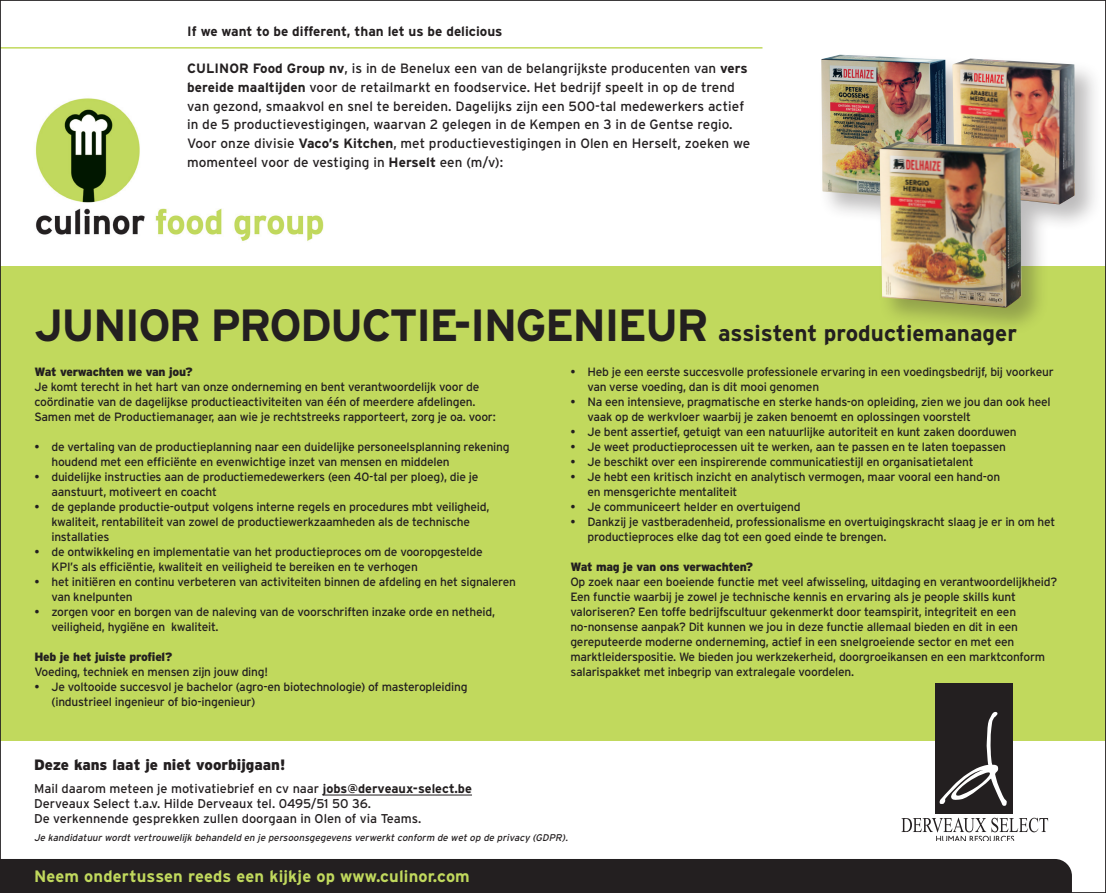
<style>
.page{position:relative;width:1106px;height:893px;background:#fff}
.page>*{position:absolute;margin:0;border:0;box-sizing:border-box;transform-origin:0 0}
.t1{font:700 45px "Interstate";letter-spacing:-.04em;color:#231f20}
.t2{font:700 16.5px "Interstate";letter-spacing:.01em;color:#c1d95d}
.t3{font:900 15px "Interstate";color:#231f20}
.t4{font:13.5px/18.8px "Interstate";letter-spacing:.005em;color:#231f20}
.t5{font:700 13.5px "Interstate";color:#231f20}
.t6{font:12.75px/15px "Interstate";color:#231f20}
.t7{font:12px/15px "Interstate";letter-spacing:-.02em;color:#231f20}
.t8{font:900 12px "Interstate";letter-spacing:-.02em;color:#231f20}
.t9{font:italic 9.75px "Interstate";color:#231f20}
.s1{font-weight:700}
.s2{font-size:22.5px}
</style>
<div class="page">
<div style="left:0;top:266px;width:1106px;height:475px;background:#c1d95d"></div>
<img style="left:35px;top:98px;width:288px;height:143px">
<div style="left:2px;top:859px;width:1069px;height:32px;background:#231f20"></div>
<hr style="left:0;top:47px;width:762px;height:2px;background:#c1d95d">
<div style="left:817px;top:51px;width:286px;height:285px;background:#231f20;opacity:.3"></div>
<img style="left:821px;top:55px;width:125px;height:145px">
<img style="left:952px;top:59px;width:122px;height:145px">
<img style="left:879px;top:141px;width:142px;height:167px">
<div style="left:935px;top:684px;width:77px;height:130px;background:#231f20"></div>
<svg style="left:939px;top:712px;width:67px;height:94px"></svg>
<svg style="left:901px;top:818px;width:147px;height:23px"></svg>
<hr style="left:323px;top:795px;width:149px;height:1px;background:#231f20">
<p class="t5" style="left:187px;top:24px;width:317px">If we want to be different, than let us be delicious</p>
<p class="t4" style="left:187px;top:59px;width:564px"><span class="s1">CULINOR Food Group nv</span>, is in de Benelux een van de belangrijkste producenten van <span class="s1">vers bereide maaltijden</span> voor de retailmarkt en foodservice. Het bedrijf speelt in op de trend van gezond, smaakvol en snel te bereiden. Dagelijks zijn een 500-tal medewerkers actief in de 5 productievestigingen, waarvan 2 gelegen in de Kempen en 3 in de Gentse regio.<br>Voor onze divisie <span class="s1">Vaco’s Kitchen</span>, met productievestigingen in Olen en Herselt, zoeken we momenteel voor de vestiging in <span class="s1">Herselt</span> een (m/v):</p>
<p class="t1" style="left:34px;top:300px;width:984px">JUNIOR PRODUCTIE-INGENIEUR <span class="s2">assistent productiemanager</span></p>
<p class="t8" style="left:34px;top:365px;width:160px">Wat verwachten we van jou?</p>
<p class="t7" style="left:34px;top:379px;width:446px">Je komt terecht in het hart van onze onderneming en bent verantwoordelijk voor de coördinatie van de dagelijkse productieactiviteiten van één of meerdere afdelingen.</p>
<p class="t7" style="left:34px;top:409px;width:463px">Samen met de Productiemanager, aan wie je rechtstreeks rapporteert, zorg je oa. voor:</p>
<p class="t7" style="left:51px;top:439px;width:460px;text-indent:-17px">• de vertaling van de productieplanning naar een duidelijke personeelsplanning rekening houdend met een efficiënte en evenwichtige inzet van mensen en middelen</p>
<p class="t7" style="left:51px;top:469px;width:428px;text-indent:-17px">• duidelijke instructies aan de productiemedewerkers (een 40-tal per ploeg), die je aanstuurt, motiveert en coacht</p>
<p class="t7" style="left:51px;top:499px;width:439px;text-indent:-17px">• de geplande productie-output volgens interne regels en procedures mbt veiligheid, kwaliteit, rentabiliteit van zowel de productiewerkzaamheden als de technische installaties</p>
<p class="t7" style="left:51px;top:544px;width:433px;text-indent:-17px">• de ontwikkeling en implementatie van het productieproces om de vooropgestelde<br>KPI’s als efficiëntie, kwaliteit en veiligheid te bereiken en te verhogen</p>
<p class="t7" style="left:51px;top:574px;width:466px;text-indent:-17px">• het initiëren en continu verbeteren van activiteiten binnen de afdeling en het signaleren van knelpunten</p>
<p class="t7" style="left:51px;top:604px;width:445px;text-indent:-17px">• zorgen voor en borgen van de naleving van de voorschriften inzake orde en netheid, veiligheid, hygiëne en kwaliteit.</p>
<p class="t8" style="left:34px;top:650px;width:139px">Heb je het juiste profiel?</p>
<p class="t7" style="left:34px;top:664px;width:235px">Voeding, techniek en mensen zijn jouw ding!</p>
<p class="t7" style="left:51px;top:679px;width:417px;text-indent:-17px">• Je voltooide succesvol je bachelor (agro-en biotechnologie) of masteropleiding (industrieel ingenieur of bio-ingenieur)</p>
<p class="t7" style="left:587px;top:364px;width:468px;text-indent:-17px">• Heb je een eerste succesvolle professionele ervaring in een voedingsbedrijf, bij voorkeur van verse voeding, dan is dit mooi genomen</p>
<p class="t7" style="left:587px;top:394px;width:465px;text-indent:-17px">• Na een intensieve, pragmatische en sterke hands-on opleiding, zien we jou dan ook heel vaak op de werkvloer waarbij je zaken benoemt en oplossingen voorstelt</p>
<p class="t7" style="left:570px;top:424px;width:448px">• Je bent assertief, getuigt van een natuurlijke autoriteit en kunt zaken doorduwen</p>
<p class="t7" style="left:570px;top:439px;width:437px">• Je weet productieprocessen uit te werken, aan te passen en te laten toepassen</p>
<p class="t7" style="left:570px;top:454px;width:405px">• Je beschikt over een inspirerende communicatiestijl en organisatietalent</p>
<p class="t7" style="left:587px;top:469px;width:414px;text-indent:-17px">• Je hebt een kritisch inzicht en analytisch vermogen, maar vooral een hand-on en mensgerichte mentaliteit</p>
<p class="t7" style="left:570px;top:499px;width:232px">• Je communiceert helder en overtuigend</p>
<p class="t7" style="left:587px;top:514px;width:469px;text-indent:-17px">• Dankzij je vastberadenheid, professionalisme en overtuigingskracht slaag je er in om het productieproces elke dag tot een goed einde te brengen.</p>
<p class="t8" style="left:570px;top:560px;width:184px">Wat mag je van ons verwachten?</p>
<p class="t7" style="left:570px;top:574px;width:488px">Op zoek naar een boeiende functie met veel afwisseling, uitdaging en verantwoordelijkheid?<br>Een functie waarbij je zowel je technische kennis en ervaring als je people skills kunt valoriseren? Een toffe bedrijfscultuur gekenmerkt door teamspirit, integriteit en een no-nonsense aanpak? Dit kunnen we jou in deze functie allemaal bieden en dit in een gereputeerde moderne onderneming, actief in een snelgroeiende sector en met een marktleiderspositie. We bieden jou werkzekerheid, doorgroeikansen en een marktconform salarispakket met inbegrip van extralegale voordelen.</p>
<p class="t3" style="left:34px;top:756px;width:253px">Deze kans laat je niet voorbijgaan!</p>
<p class="t6" style="left:34px;top:781px;width:439px">Mail daarom meteen je motivatiebrief en cv naar <span class="s1">jobs@derveaux-select.be<br></span>Derveaux Select t.a.v. Hilde Derveaux tel. 0495/51 50 36.<br>De verkennende gesprekken zullen doorgaan in Olen of via Teams.</p>
<p class="t9" style="left:34px;top:832px;width:537px">Je kandidatuur wordt vertrouwelijk behandeld en je persoonsgegevens verwerkt conform de wet op de privacy (GDPR).</p>
<p class="t2" style="left:34px;top:867px;width:437px">Neem ondertussen reeds een kijkje op www.culinor.com</p>
</div>
